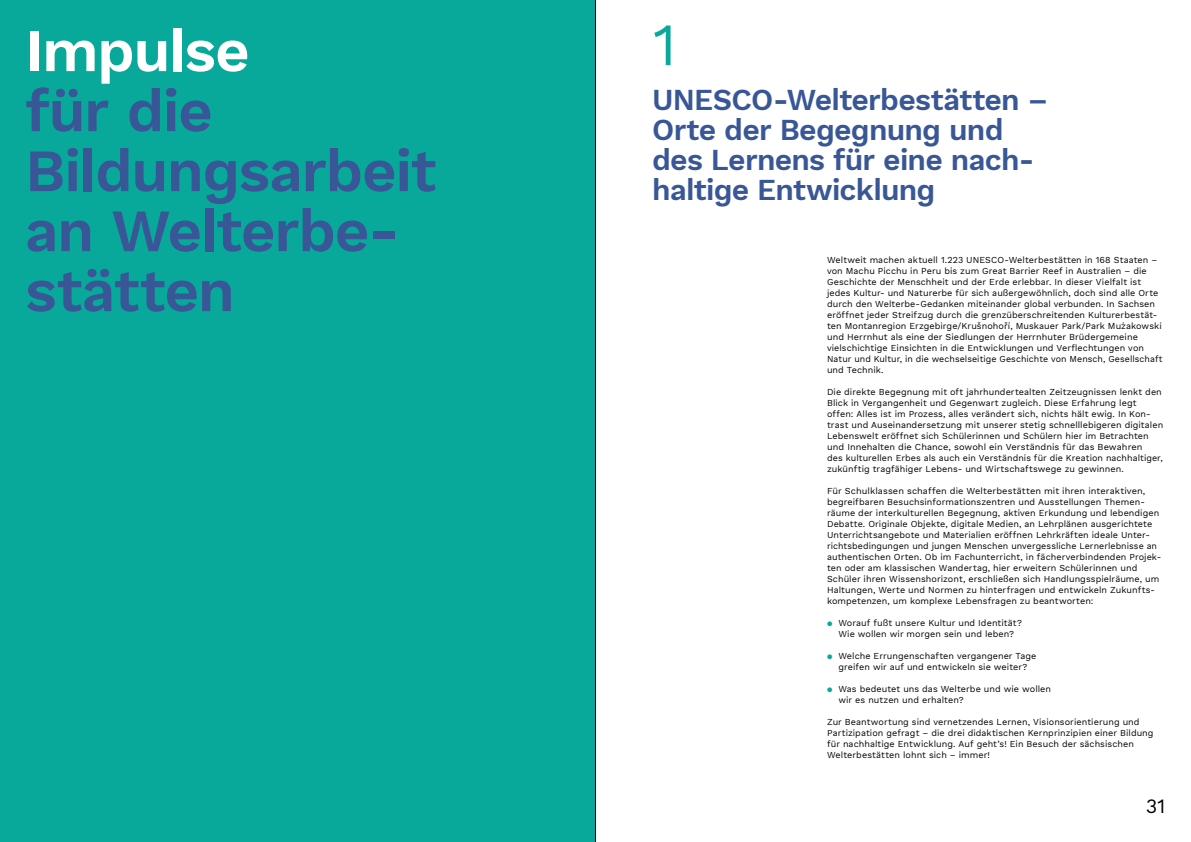
<style>
.page{position:relative;width:1191px;height:842px;background:#fff}
.page>*{position:absolute;margin:0;border:0;box-sizing:border-box;transform-origin:0 0}
.t1{font:600 60px/60px "Work Sans DUK";letter-spacing:-.025em;color:#395797}
.t2{font:600 60px "Work Sans DUK";letter-spacing:-.025em;color:#fff}
.t3{font:60px "Work Sans DUK";color:#08a99b}
.t4{font:600 30px/30px "Work Sans DUK";letter-spacing:-.025em;color:#395797}
.t5{font:20px "Work Sans DUK";color:#000}
.t6{font:9px/11px "Work Sans DUK";letter-spacing:.005em;color:#000}
.s1{color:#08a99b}
</style>
<div class="page">
<div style="left:0;top:0;width:595px;height:842px;background:#08a99b"></div>
<hr style="left:595px;top:0;width:1px;height:842px;background:#000">
<h1 class="t2" style="left:25px;top:27px;width:226px">Impulse</h1>
<h1 class="t1" style="left:25px;top:86px;width:413px">für die<br>Bildungs arbeit an Welterbe&shy;stätten</h1>
<h1 class="t3" style="left:652px;top:20px;width:26px">1</h1>
<h2 class="t4" style="left:652px;top:87px;width:397px">UNESCO-Welt erbestätten –<br>Orte der Begegnung und des Lernens für eine nach - haltige Entwicklung</h2>
<p class="t6" style="left:827px;top:255px;width:337px">Weltweit machen aktuell 1.223 UNESCO-Welterbestätten in 168 Staaten – von Machu Picchu in Peru bis zum Great Barrier Reef in Australien – die Geschichte der Menschheit und der Erde erlebbar. In dieser Vielfalt ist jedes Kultur- und Naturerbe für sich außer gewöhnlich, doch sind alle Orte durch den Welterbe-Gedanken miteinander global verbunden. In Sachsen eröffnet jeder Streifzug durch die grenzüberschreitenden Kulturerbestät&shy;ten Montanregion Erzgebirge/Krušnohoří, Muskauer Park/Park Mużakowski und Herrnhut als eine der Siedlungen der Herrnhuter Brüdergemeine<br>viel schichtige Einsichten in die Entwicklungen und Ver昀氀echtungen von Natur und Kultur, in die wechselseitige Geschichte von Mensch, Gesellschaft und Technik.</p>
<p class="t6" style="left:827px;top:387px;width:338px">Die direkte Begegnung mit oft jahrhundertealten Zeitzeugnissen lenkt den Blick in Vergangenheit und Gegenwart zugleich. Diese Erfahrung legt offen: Alles ist im Prozess, alles verändert sich, nichts hält ewig. In Kon&shy;trast und Auseinandersetzung mit unserer stetig schnelllebigeren digitalen Lebenswelt eröffnet sich Schülerinnen und Schülern hier im Betrachten und Innehalten die Chance, sowohl ein Verständnis für das Bewahren<br>des kulturellen Erbes als auch ein Verständnis für die Kreation nachhaltiger, zukünftig tragfähiger Lebens- und Wirtschaftswege zu gewinnen.</p>
<p class="t6" style="left:827px;top:486px;width:336px">Für Schulklassen schaffen die Welterbestätten mit ihren interaktiven, begreifbaren Besuchsinformationszentren und Ausstellungen Themen&shy;räume der interkulturellen Begegnung, aktiven Erkundung und lebendigen Debatte. Originale Objekte, digitale Medien, an Lehrplänen ausgerichtete Unterrichtsangebote und Materialien eröffnen Lehrkräften ideale Unter&shy;richtsbedingungen und jungen Menschen unvergessliche Lernerlebnisse an authentischen Orten. Ob im Fachunterricht, in fächerverbindenden Projek&shy;ten oder am klassischen Wandertag, hier erweitern Schülerinnen und Schüler ihren Wissenshorizont, erschließen sich Handlungsspielräume, um Haltungen, Werte und Normen zu hinterfragen und entwickeln Zukunfts&shy;kompetenzen, um komplexe Lebensfragen zu beantworten:</p>
<p class="t6" style="left:827px;top:618px;width:196px;text-align:center"><span class="s1">●</span> Worauf fußt unsere Kultur und Identität?<br>Wie wollen wir morgen sein und leben?</p>
<p class="t6" style="left:827px;top:651px;width:211px;text-align:center"><span class="s1">●</span> Welche Errungenschaften vergangener Tage greifen wir auf und entwickeln sie weiter?</p>
<p class="t6" style="left:838px;top:684px;width:214px;text-indent:-11px"><span class="s1">●</span> Was bedeutet uns das Welterbe und wie wollen wir es nutzen und erhalten?</p>
<p class="t6" style="left:827px;top:717px;width:328px">Zur Beantwortung sind vernetzendes Lernen, Visionsorientierung und Partizipation gefragt – die drei didaktischen Kernprinzipien einer Bildung für nachhaltige Entwicklung. Auf geht’s! Ein Besuch der sächsischen Welterbestätten lohnt sich – immer!</p>
<h3 class="t5" style="left:1145px;top:798px;width:21px">31</h3>
</div>
